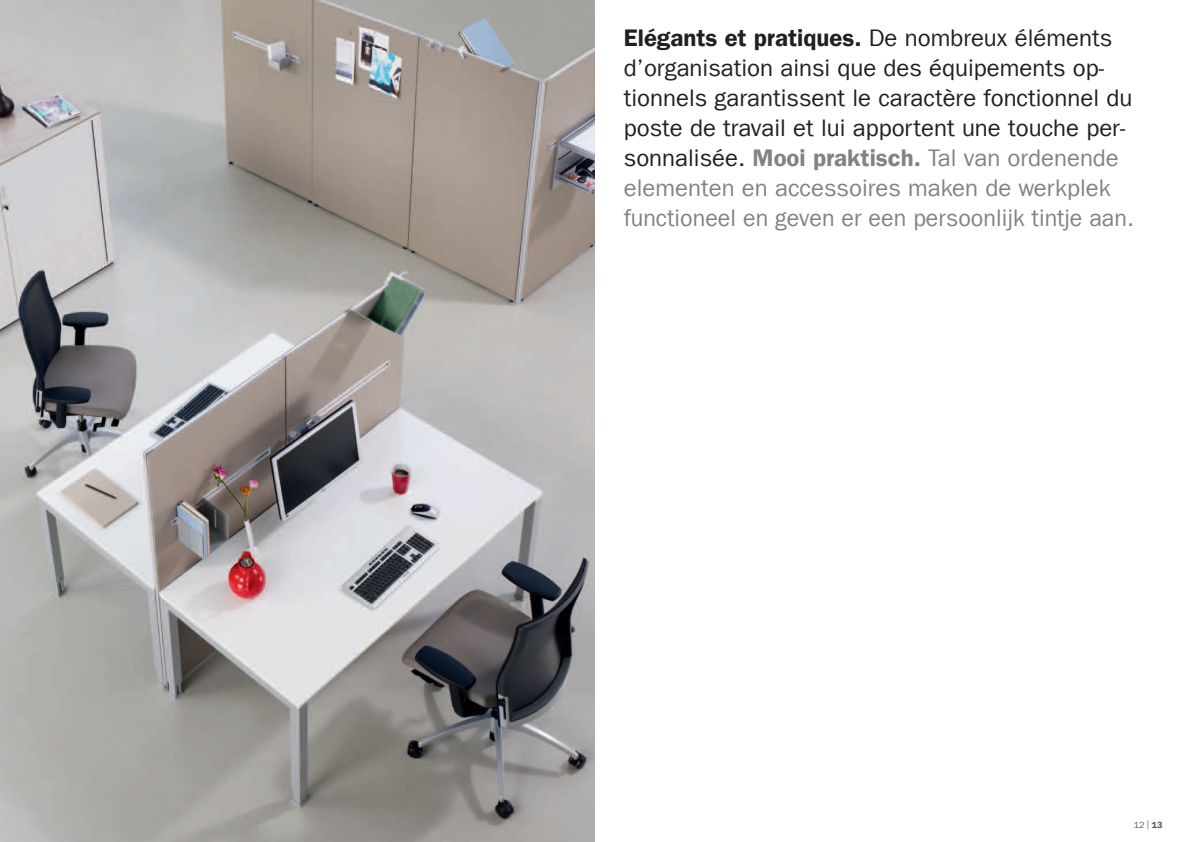
<style>
.page{position:relative;width:1191px;height:842px;background:#fff}
.page>*{position:absolute;margin:0;border:0;box-sizing:border-box;transform-origin:0 0}
.t1{font:24px/30px "Franklin Gothic LT Com";color:#231f20}
.t2{font:24px "Franklin Gothic LT Com Dm";color:#231f20}
.t3{font:9px "Franklin Gothic LT Com";color:#57585a}
.s1{font-family:"Franklin Gothic LT Com"}
.s2{font-family:"Franklin Gothic LT Com Dm";color:#808285}
.s3{color:#808285}
.s4{font-family:"Franklin Gothic LT Com Dm"}
</style>
<div class="page">
<img style="left:0;top:0;width:595px;height:842px">
<p class="t2" style="left:624px;top:23px;width:490px">Elégants et pratiques. <span class="s1">De nombreux éléments</span></p>
<p class="t1" style="left:624px;top:53px;width:512px">d’organisation ainsi que des équipements op&shy;tionnels garantissent le caractère fonctionnel du poste de travail et lui apportent une touche per&shy;sonnalisée. <span class="s2">Mooi praktisch.</span> <span class="s3">Tal van ordenende elementen en accessoires maken de werkplek functioneel en geven er een persoonlijk tintje aan.</span></p>
<p class="t3" style="left:1133px;top:820px;width:30px">12 | <span class="s4">13</span></p>
</div>
